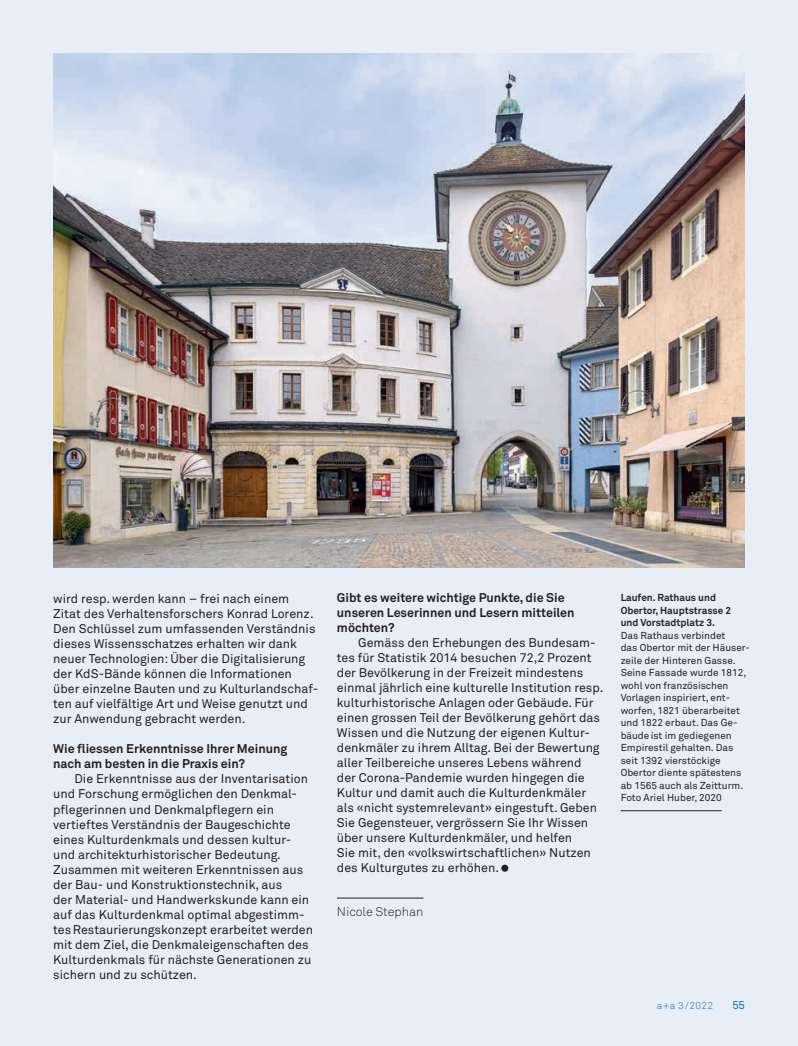
<style>
.page{position:relative;width:798px;height:1046px;background:#fff}
.page>*{position:absolute;margin:0;border:0;box-sizing:border-box;transform-origin:0 0}
.t1{font:12.5px/15px "Akkurat";color:#231f20}
.t2{font:700 12.5px/15px "Akkurat";color:#231f20}
.t3{font:300 12.5px "Akkurat";color:#231f20}
.t4{font:11.25px "Akkurat";color:#0072bc}
.t5{font:10px/12.5px "Akkurat";color:#231f20}
.t6{font:700 10px/12.5px "Akkurat";color:#231f20}
.t7{font:300 10px "Akkurat";color:#0072bc}
</style>
<div class="page">
<div style="left:0;top:0;width:797px;height:1045px;background:#e8eef8"></div>
<hr style="left:337px;top:897px;width:86px;height:1px;background:#231f20">
<div style="left:501px;top:864px;width:7px;height:7px;background:#231f20;border-radius:50%"></div>
<hr style="left:620px;top:810px;width:101px;height:1px;background:#231f20">
<img style="left:53px;top:53px;width:691px;height:514px">
<p class="t1" style="left:53px;top:591px;width:266px">wird resp. werden kann – frei nach einem Zitat des Verhaltensforschers Konrad Lorenz.<br>Den Schlüssel zum umfassenden Verständnis dieses Wissensschatzes erhalten wir dank neuer Technologien: Über die Digitalisierung der KdS-Bände können die Informationen über einzelne Bauten und zu Kulturlandschaf&shy;ten auf vielfältige Art und Weise genutzt und zur Anwendung gebracht werden.</p>
<p class="t2" style="left:53px;top:741px;width:236px">Wie fliessen Erkenntnisse Ihrer Meinung nach am besten in die Praxis ein?</p>
<p class="t1" style="left:53px;top:771px;width:261px;text-indent:21px">Die Erkenntnisse aus der Inventarisation und Forschung ermöglichen den Denkmal&shy;pflegerinnen und Denkmalpflegern ein vertieftes Verständnis der Baugeschichte eines Kulturdenkmals und dessen kultur&shy;und architekturhistorischer Bedeutung.<br>Zusammen mit weiteren Erkenntnissen aus der Bau- und Konstruktionstechnik, aus<br>der Material- und Handwerkskunde kann ein auf das Kulturdenkmal optimal abgestimm&shy;tesRestaurierungskonzept erarbeitet werden mit dem Ziel, die Denkmaleigenschaften des Kulturdenkmals für nächste Generationen zu sichern und zu schützen.</p>
<p class="t2" style="left:337px;top:589px;width:239px">Gibt es weitere wichtige Punkte, die Sie unseren Leserinnen und Lesern mitteilen möchten?</p>
<p class="t1" style="left:337px;top:634px;width:268px;text-indent:21px">Gemäss den Erhebungen des Bundesam&shy;tes für Statistik 2014 besuchen 72,2 Prozent der Bevölkerung in der Freizeit mindestens einmal jährlich eine kulturelle Institution resp. kulturhistorische Anlagen oder Gebäude. Für einen grossen Teil der Bevölkerung gehört das Wissen und die Nutzung der eigenen Kultur&shy;denkmäler zu ihrem Alltag. Bei der Bewertung aller Teilbereiche unseres Lebens während der Corona-Pandemie wurden hingegen die Kultur und damit auch die Kulturdenkmäler als «nicht systemrelevant» eingestuft. Geben Sie Gegensteuer, vergrössern Sie Ihr Wissen über unsere Kulturdenkmäler, und helfen<br>Sie mit, den «volkswirtschaftlichen» Nutzen des Kulturgutes zu erhöhen.</p>
<p class="t3" style="left:337px;top:903px;width:88px">Nicole Stephan</p>
<p class="t6" style="left:620px;top:591px;width:112px">Laufen. Rathaus und<br>Obertor, Hauptstrasse 2 und Vorstadtplatz 3.</p>
<p class="t5" style="left:620px;top:628px;width:129px">Das Rathaus verbindet<br>das Obertor mit der Häuser&shy;zeile der Hinteren Gasse.<br>Seine Fassade wurde 1812, wohl von französischen<br>Vorlagen inspiriert, ent&shy;worfen, 1821 überarbeitet und 1822 erbaut. Das Ge&shy;bäudeist im gediegenen<br>Empirestil gehalten. Das seit 1392 vierstöckige<br>Obertor diente spätestens ab 1565 auch als Zeitturm.<br>Foto Ariel Huber, 2020</p>
<p class="t7" style="left:656px;top:999px;width:58px">a+a 3/2022</p>
<p class="t4" style="left:732px;top:998px;width:14px">55</p>
</div>
